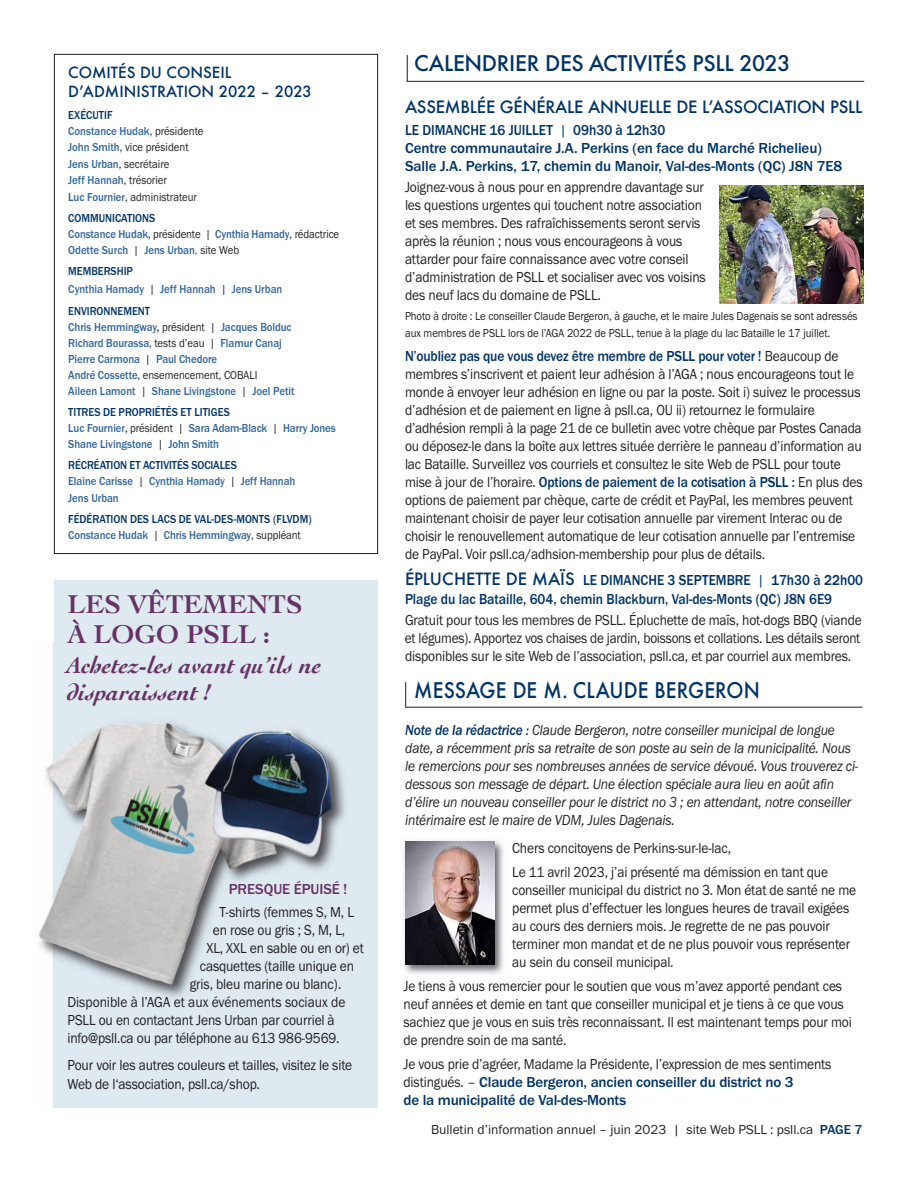
<style>
.page{position:relative;width:918px;height:1188px;background:#fff}
.page>*{position:absolute;margin:0;border:0;box-sizing:border-box;transform-origin:0 0}
.t1{font:700 27px/30.2px "Cochin";color:#636}
.t2{font:italic 700 24px/27.2px "Cochin";color:#636}
.t3{font:500 21px "Futura";letter-spacing:-.015em;color:#036}
.t4{font:500 21px "Futura";letter-spacing:.005em;color:#036;scale:.91 1}
.t5{font:500 16.5px "Futura";letter-spacing:-.015em;color:#036}
.t6{font:15px/18px "Franklin Gothic URW Boo";letter-spacing:-.01em;color:#231f20;scale:.9 1}
.t7{font:15px/18px "Franklin Got TOT Boo";letter-spacing:-.01em;color:#231f20;scale:.9 1}
.t8{font:500 15px/18px "Franklin Gothic URW";letter-spacing:-.005em;color:#036;scale:.9 1}
.t9{font:15px/18px "Franklin Got TOT Boo Ita";letter-spacing:-.01em;color:#231f20;scale:.9 1}
.t10{font:500 15px/18px "Franklin Gothic URW";letter-spacing:-.005em;color:#036}
.t11{font:500 15px/19px "Futura";color:#036}
.t12{font:500 15px "Franklin Gothic URW";letter-spacing:-.005em;color:#636}
.t13{font:13.5px "Franklin Gothic URW Boo";color:#231f20}
.t14{font:500 12px/16px "Franklin Gothic URW";color:#369;scale:.9 1}
.t15{font:12px/16.4px "Franklin Gothic URW Boo";letter-spacing:-.005em;color:#231f20;scale:.9 1}
.t16{font:500 12px/16px "Franklin Gothic URW";letter-spacing:-.01em;color:#036;scale:.9 1}
.s1{color:#036}
.s2{font-family:"Franklin Gothic URW Boo";font-weight:400;color:#231f20}
.s3{font-family:"Franklin Gothic URW";font-weight:500;color:#369}
.s4{font-family:"Franklin Gothic URW Boo";font-weight:400}
.s5{color:#231f20}
.s6{color:#369}
.s7{font-family:"Futura";font-size:16.5px}
.s8{font-family:"Franklin Gothic URW Boo"}
.s9{font-family:"Franklin Gothic URW Med Ita";color:#036}
.s10{font-family:"Franklin Got TOT Boo";font-weight:400;color:#231f20}
.s11{font-family:"Franklin Gothic URW";font-weight:500;color:#036}
</style>
<div class="page">
<img style="left:38px;top:642px;width:340px;height:465px">
<svg style="left:405px;top:682px;width:1px;height:25px"></svg>
<hr style="left:405px;top:707px;width:458px;height:1px;background:#231f20">
<img style="left:404px;top:840px;width:100px;height:134px">
<img style="left:405px;top:842px;width:89px;height:123px">
<svg style="left:407px;top:55px;width:1px;height:26px"></svg>
<hr style="left:407px;top:81px;width:457px;height:1px;background:#231f20">
<img style="left:720px;top:186px;width:144px;height:117px">
<div style="left:54px;top:54px;width:324px;height:500px;border:1px solid #231f20"></div>
<p class="t11" style="left:68px;top:62px;width:245px">COMITÉS DU CONSEIL<br>D’ADMINISTRATION 2022 – 2023</p>
<p class="t14" style="left:68px;top:108px;width:152px"><span class="s1">EXÉCUTIF<br></span>Constance Hudak<span class="s2">, présidente</span></p>
<p class="t15" style="left:68px;top:140px;width:135px"><span class="s3">John Smith</span>, vice président<br><span class="s3">Jens Urban</span>, secrétaire</p>
<p class="t14" style="left:68px;top:173px;width:111px">Jeff Hannah<span class="s2">, trésorier</span></p>
<p class="t15" style="left:68px;top:190px;width:145px"><span class="s3">Luc Fournier</span>, administrateur</p>
<p class="t14" style="left:68px;top:211px;width:303px"><span class="s1">COMMUNICATIONS<br></span>Constance Hudak<span class="s2">, présidente |</span> Cynthia Hamady<span class="s2">, rédactrice<br></span>Odette Surch <span class="s2">|</span> Jens Urban<span class="s4">,</span> <span class="s2">site Web</span></p>
<p class="t14" style="left:68px;top:264px;width:239px;line-height:17.5px"><span class="s1">MEMBERSHIP<br></span>Cynthia Hamady <span class="s2">|</span> Jeff Hannah <span class="s2">|</span> Jens Urban</p>
<p class="t14" style="left:68px;top:304px;width:250px"><span class="s1">ENVIRONNEMENT<br></span>Chris Hemmingway<span class="s5">,</span> <span class="s2">président |</span> Jacques Bolduc Richard Bourassa<span class="s2">, tests d’eau |</span> Flamur Canaj Pierre Carmona <span class="s2">|</span> Paul Chedore</p>
<p class="t15" style="left:68px;top:368px;width:212px"><span class="s3">André Cossette</span>, ensemencement, COBALI</p>
<p class="t14" style="left:68px;top:382px;width:253px;line-height:21px">Aileen Lamont <span class="s2">|</span> Shane Livingstone <span class="s2">|</span> Joel Petit<br><span class="s1">TITRES DE PROPRIÉTÉS ET LITIGES</span></p>
<p class="t14" style="left:68px;top:421px;width:299px">Luc Fournier<span class="s5">,</span> <span class="s2">président |</span> Sara Adam-Black <span class="s2">|</span> Harry Jones<br>Shane Livingstone <span class="s2">|</span> John Smith</p>
<p class="t14" style="left:68px;top:458px;width:254px"><span class="s1">RÉCRÉATION ET ACTIVITÉS SOCIALES<br></span>Elaine Carisse <span class="s2">|</span> Cynthia Hamady <span class="s2">|</span> Jeff Hannah<br>Jens Urban</p>
<p class="t16" style="left:68px;top:512px;width:272px">FÉDÉRATION DES LACS DE VAL-DES-MONTS (FLVDM)<br><span class="s6">Constance Hudak</span> <span class="s2">|</span> <span class="s6">Chris Hemmingway</span><span class="s2">, suppléant</span></p>
<h1 class="t1" style="left:68px;top:589px;width:237px">LES VÊTEMENTS<br>À LOGO PSLL :</h1>
<h2 class="t2" style="left:68px;top:652px;width:256px">Achetez-les avant qu’ils ne disparaissent !</h2>
<p class="t12" style="left:229px;top:884px;width:120px">PRESQUE ÉPUISÉ !</p>
<p class="t6" style="left:220px;top:904px;width:151px">T-shirts (femmes S, M, L</p>
<p class="t6" style="left:213px;top:922px;width:149px">en rose ou gris ; S, M, L,</p>
<p class="t6" style="left:206px;top:940px;width:176px">XL, XXL en sable ou en or) et</p>
<p class="t6" style="left:200px;top:958px;width:173px">casquettes (taille unique en</p>
<p class="t6" style="left:190px;top:976px;width:170px">gris, bleu marine ou blanc).</p>
<p class="t6" style="left:68px;top:995px;width:310px">Disponible à l’AGA et aux événements sociaux de</p>
<p class="t6" style="left:68px;top:1013px;width:298px">PSLL ou en contactant Jens Urban par courriel à</p>
<p class="t6" style="left:68px;top:1031px;width:304px">info@psll.ca ou par téléphone au 613 986-9569.</p>
<p class="t6" style="left:68px;top:1058px;width:318px">Pour voir les autres couleurs et tailles, visitez le site<br>Web de l‘association, psll.ca/shop.</p>
<h3 class="t3" style="left:414px;top:50px;width:378px">CALENDRIER DES ACTIVITÉS PSLL 2023</h3>
<p class="t5" style="left:405px;top:95px;width:459px">ASSEMBLÉE GÉNÉRALE ANNUELLE DE L’ASSOCIATION PSLL</p>
<p class="t8" style="left:405px;top:122px;width:487px">LE DIMANCHE 16 JUILLET <span class="s4">|</span> 09h30 à 12h30<br>Centre communautaire J.A. Perkins (en face du Marché Richelieu)<br>Salle J.A. Perkins, 17, chemin du Manoir, Val-des-Monts (QC) J8N 7E8</p>
<p class="t6" style="left:405px;top:179px;width:336px">Joignez-vous à nous pour en apprendre davantage sur les questions urgentes qui touchent notre association et ses membres. Des rafraîchissements seront servis après la réunion ; nous vous encourageons à vous attarder pour faire connaissance avec votre conseil d’administration de PSLL et socialiser avec vos voisins des neuf lacs du domaine de PSLL.</p>
<p class="t15" style="left:405px;top:309px;width:504px">Photo à droite : Le conseiller Claude Bergeron, à gauche, et le maire Jules Dagenais se sont adressés aux membres de PSLL lors de l’AGA 2022 de PSLL, tenue à la plage du lac Bataille le 17 juillet.</p>
<p class="t8" style="left:405px;top:348px;width:483px">N’oubliez pas que vous devez être membre de PSLL pour voter ! <span class="s2">Beaucoup de</span></p>
<p class="t6" style="left:405px;top:366px;width:509px">membres s’inscrivent et paient leur adhésion à l’AGA ; nous encourageons tout le monde à envoyer leur adhésion en ligne ou par la poste. Soit i) suivez le processus d’adhésion et de paiement en ligne à psll.ca, OU ii) retournez le formulaire d’adhésion rempli à la page 21 de ce bulletin avec votre chèque par Postes Canada ou déposez-le dans la boîte aux lettres située derrière le panneau d’information au lac Bataille. Surveillez vos courriels et consultez le site Web de PSLL pour toute</p>
<p class="t8" style="left:405px;top:474px;width:510px"><span class="s2">mise à jour de l’horaire.</span> Options de paiement de la cotisation à PSLL : <span class="s2">En plus des</span></p>
<p class="t6" style="left:405px;top:492px;width:502px">options de paiement par chèque, carte de crédit et PayPal, les membres peuvent maintenant choisir de payer leur cotisation annuelle par virement Interac ou de choisir le renouvellement automatique de leur cotisation annuelle par l’entremise de PayPal. Voir psll.ca/adhsion-membership pour plus de détails.</p>
<p class="t8" style="left:405px;top:572px;width:511px;line-height:18.6px"><span class="s7">ÉPLUCHETTE DE MAÏS</span> LE DIMANCHE 3 SEPTEMBRE <span class="s4">|</span> 17h30 à 22h00<br>Plage du lac Bataille, 604, chemin Blackburn, Val-des-Monts (QC) J8N 6E9</p>
<p class="t7" style="left:405px;top:612px;width:509px;text-align:justify">Gratuit pour tous les membres de PSLL. Épluchette de maïs, hot-dogs B<span class="s8">BQ (vian</span>de et légumes). Apportez vos chaises de jardin, boissons et collations. Les détails seront disponibles sur le site Web de l’association, psll.ca, et par courriel aux membres.</p>
<h3 class="t4" style="left:414px;top:677px;width:381px">MESSAGE DE M. CLAUDE BERGERON</h3>
<p class="t9" style="left:405px;top:722px;width:505px"><span class="s9">Note de la rédactrice :</span> Claude Bergeron, notre conseiller municipal de longue date, a récemment pris sa retraite de son poste au sein de la municipalité. Nous le remercions pour ses nombreuses années de service dévoué. Vous trouverez ci&shy;dessous son message de départ. Une élection spéciale aura lieu en août afin d’élire un nouveau conseiller pour le district no 3 ; en attendant, notre conseiller intérimaire est le maire de VDM, Jules Dagenais.</p>
<p class="t7" style="left:512px;top:837px;width:352px;line-height:24px">Chers concitoyens de Perkins-sur-le-lac,<br>Le 11 avril 2023, j’ai présenté ma démission en tant que</p>
<p class="t7" style="left:512px;top:882px;width:384px">conseiller municipal du district no 3. Mon état de santé ne me permet plus d’effectuer les longues heures de travail exigées au cours des derniers mois. Je regrette de ne pas pouvoir terminer mon mandat et de ne plus pouvoir vous représenter au sein du conseil municipal.</p>
<p class="t7" style="left:404px;top:978px;width:500px">Je tiens à vous remercier pour le soutien que vous m’avez apporté pendant ces neuf années et demie en tant que conseiller municipal et je tiens à ce que vous sachiez que je vous en suis très reconnaissant. Il est maintenant temps pour moi de prendre soin de ma santé.</p>
<p class="t7" style="left:404px;top:1056px;width:477px">Je vous prie d’agréer, Madame la Présidente, l’expression de mes sentiments</p>
<p class="t10" style="left:404px;top:1074px;width:392px"><span class="s10">distingués.</span> <span class="s4">–</span> Claude Bergeron, ancien conseiller du district no 3 de la municipalité de Val-des-Monts</p>
<p class="t13" style="left:431px;top:1125px;width:433px">Bulletin d’information annuel – juin 2023 | site Web PSLL : psll.ca <span class="s11">PAGE 7</span></p>
</div>
